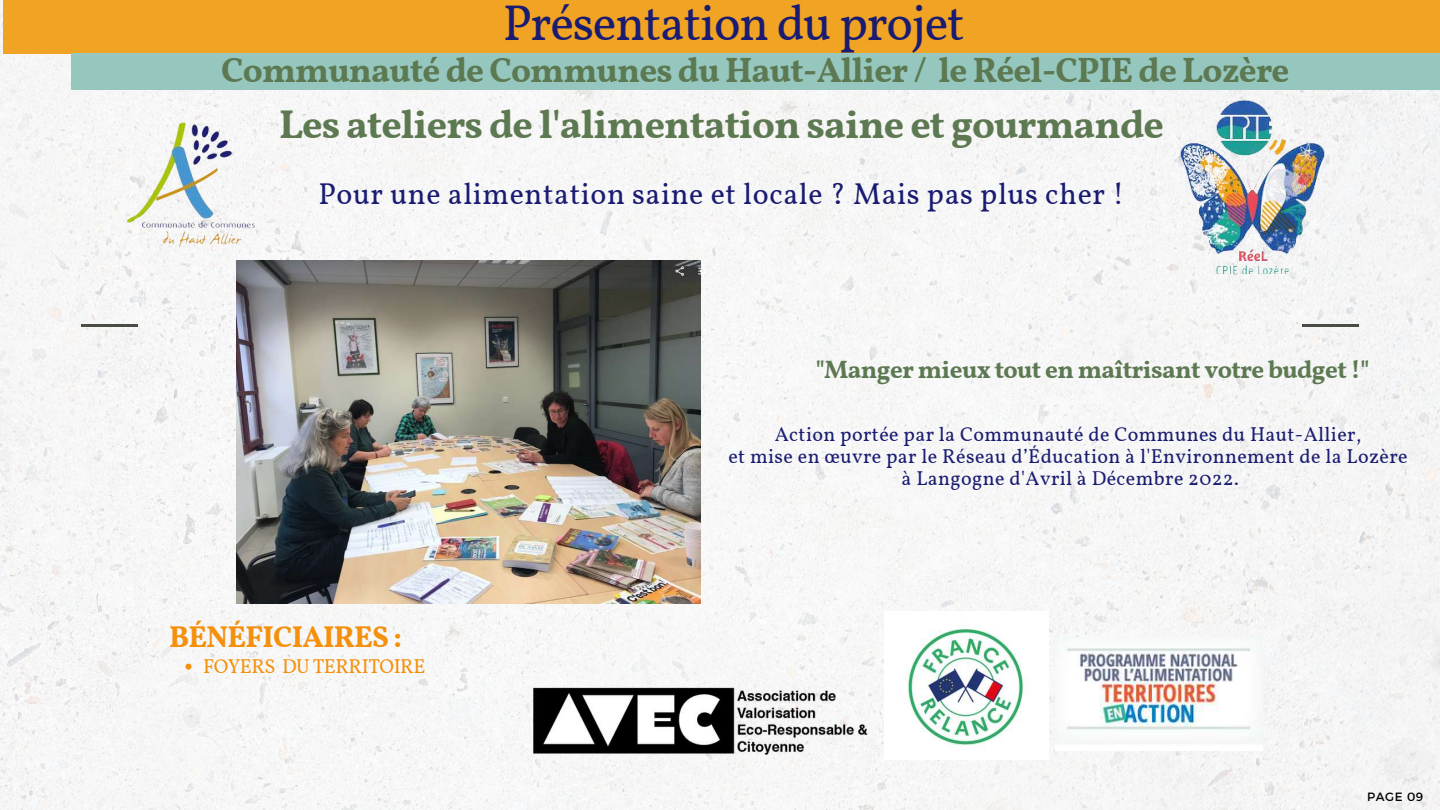
<style>
.page{position:relative;width:1440px;height:810px;background:#fff}
.page>*{position:absolute;margin:0;border:0;box-sizing:border-box;transform-origin:0 0}
.t1{font:50px "Vollkorn";letter-spacing:-.025em;color:#1a1c71}
.t2{font:700 40px "Vollkorn";letter-spacing:-.025em;color:#5d7952}
.t3{font:700 35px "Vollkorn";letter-spacing:-.025em;color:#5d7952}
.t4{font:30px "Vollkorn";letter-spacing:.02em;color:#1a1c71}
.t5{font:700 30px "Vollkorn";letter-spacing:-.025em;color:#f4900c}
.t6{font:700 25px "Vollkorn";letter-spacing:-.025em;color:#5d7952}
.t7{font:20px/21.8px "Vollkorn";letter-spacing:.02em;color:#1a1c71;text-align:center}
.t8{font:20px "Vollkorn";letter-spacing:-.025em;color:#f4900c}
.t9{font:12px "Montserrat";letter-spacing:.05em;color:#000}
</style>
<div class="page">
<div style="left:0;top:1px;width:1440px;height:809px;background:#f7f7f6"></div>
<hr style="left:81px;top:324px;width:56px;height:2px;background:#484d45">
<hr style="left:1302px;top:324px;width:57px;height:2px;background:#484d45">
<div style="left:3px;top:0;width:1437px;height:53px;background:#f1a323"></div>
<div style="left:71px;top:53px;width:1369px;height:37px;background:#95c7bf"></div>
<img style="left:1160px;top:94px;width:186px;height:180px">
<img style="left:71px;top:90px;width:233px;height:196px">
<img style="left:1055px;top:638px;width:207px;height:113px">
<img style="left:885px;top:612px;width:163px;height:148px">
<img style="left:533px;top:686px;width:334px;height:78px">
<img style="left:237px;top:261px;width:463px;height:343px">
<svg style="left:186px;top:664px;width:6px;height:6px"></svg>
<h1 class="t1" style="left:503px;top:-8px;width:463px">Présentation du projet</h1>
<h3 class="t3" style="left:221px;top:48px;width:1070px">Communauté de Communes du Haut-Allier / le Réel-CPIE de Lozère</h3>
<h2 class="t2" style="left:279px;top:100px;width:887px">Les ateliers de l'alimentation saine et gourmande</h2>
<h3 class="t4" style="left:318px;top:175px;width:808px">Pour une alimentation saine et locale ? Mais pas plus cher !</h3>
<p class="t6" style="left:815px;top:354px;width:556px">"Manger mieux tout en maîtrisant votre budget !"</p>
<h3 class="t5" style="left:169px;top:619px;width:235px">BÉNÉFICIAIRES :</h3>
<p class="t8" style="left:203px;top:654px;width:224px">FOYERS DU TERRITOIRE</p>
<p class="t7" style="left:728px;top:425px;width:681px">Action portée par la Communauté de Communes du Haut-Allier,<br>et mise en œuvre par le Réseau d’Éducation à l'Environnement de la Lozère à Langogne d'Avril à Décembre 2022.</p>
<p class="t9" style="left:1367px;top:789px;width:58px">PAGE 09</p>
</div>
